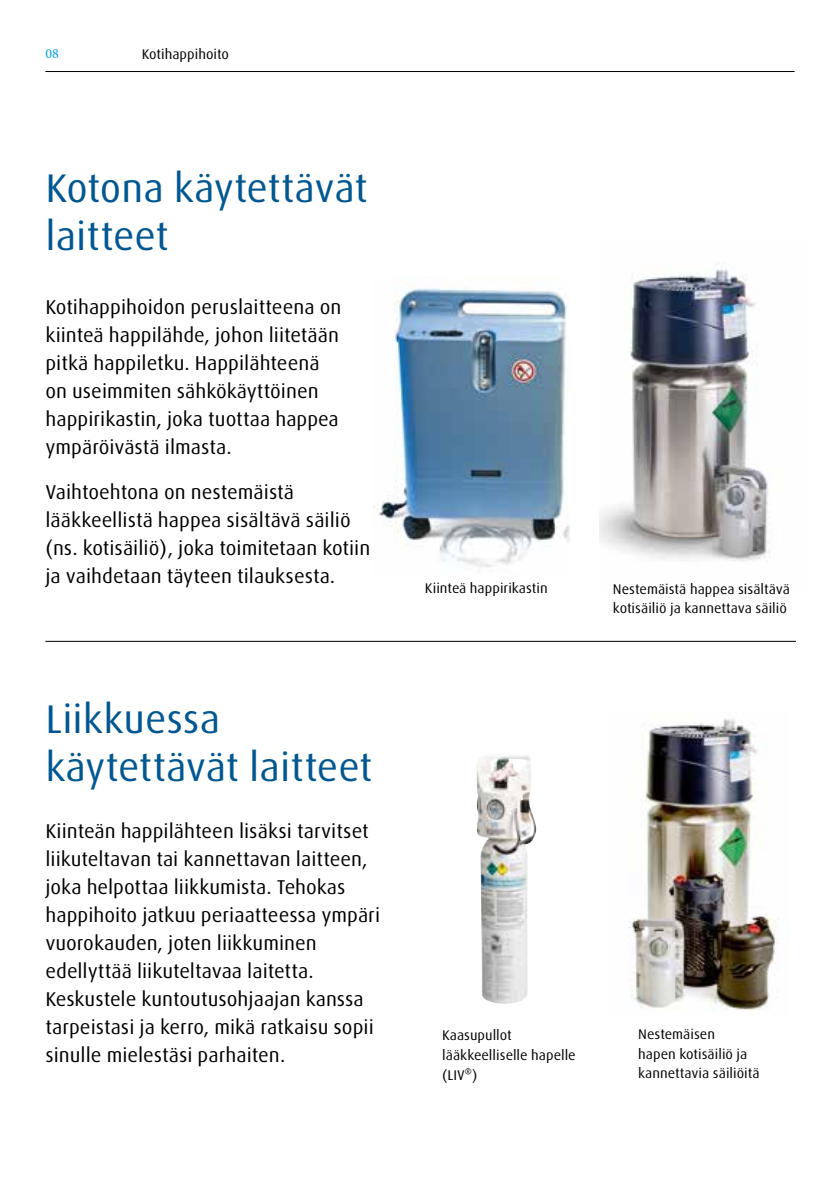
<style>
.page{position:relative;width:840px;height:1191px;background:#fff}
.page>*{position:absolute;margin:0;border:0;box-sizing:border-box;transform-origin:0 0}
.t1{font:40px/48px "Linde Dax Global";letter-spacing:-.005em;color:#005791}
.t2{font:20px/28px "Linde Dax Global";color:#000}
.t3{font:14px/19.6px "Linde Dax Global";color:#000}
.t4{font:14px "Minion Pro";color:#009ee0}
</style>
<div class="page">
<hr style="left:45px;top:71px;width:749px;height:1px;background:#000">
<img style="left:476px;top:756px;width:60px;height:247px">
<img style="left:373px;top:288px;width:196px;height:284px">
<img style="left:599px;top:262px;width:171px;height:299px">
<hr style="left:45px;top:641px;width:750px;height:1px;background:#000">
<img style="left:629px;top:719px;width:148px;height:292px">
<p class="t4" style="left:45px;top:44px;width:15px">08</p>
<p class="t3" style="left:142px;top:44px;width:89px">Kotihappihoito</p>
<h1 class="t1" style="left:45px;top:164px;width:324px">Kotona käytettävät laitteet</h1>
<p class="t2" style="left:45px;top:293px;width:297px">Kotihappihoidon peruslaitteena on kiinteä happilähde, johon liitetään pitkä happiletku. Happilähteenä on useimmiten sähkökäyttöinen happirikastin, joka tuottaa happea ympäröivästä ilmasta.</p>
<p class="t2" style="left:45px;top:478px;width:326px">Vaihtoehtona on nestemäistä lääkkeellistä happea sisältävä säiliö (ns. kotisäiliö), joka toimitetaan kotiin ja vaihdetaan täyteen tilauksesta.</p>
<h1 class="t1" style="left:45px;top:695px;width:328px">Liikkuessa käytettävät laitteet</h1>
<p class="t2" style="left:45px;top:816px;width:336px">Kiinteän happilähteen lisäksi tarvitset liikuteltavan tai kannettavan laitteen, joka helpottaa liikkumista. Tehokas happihoito jatkuu periaatteessa ympäri vuorokauden, joten liikkuminen edellyttää liikuteltavaa laitetta.<br>Keskustele kuntoutusohjaajan kanssa tarpeistasi ja kerro, mikä ratkaisu sopii sinulle mielestäsi parhaiten.</p>
<p class="t3" style="left:424px;top:578px;width:124px">Kiinteä happirikastin</p>
<p class="t3" style="left:612px;top:579px;width:178px">Nestemäistä happea sisältävä kotisäiliö ja kannettava säiliö</p>
<p class="t3" style="left:442px;top:1025px;width:135px">Kaasupullot lääkkeelliselle hapelle (LIV®)</p>
<p class="t3" style="left:638px;top:1024px;width:123px">Nestemäisen<br>hapen kotisäiliö ja kannettavia säiliöitä</p>
</div>
